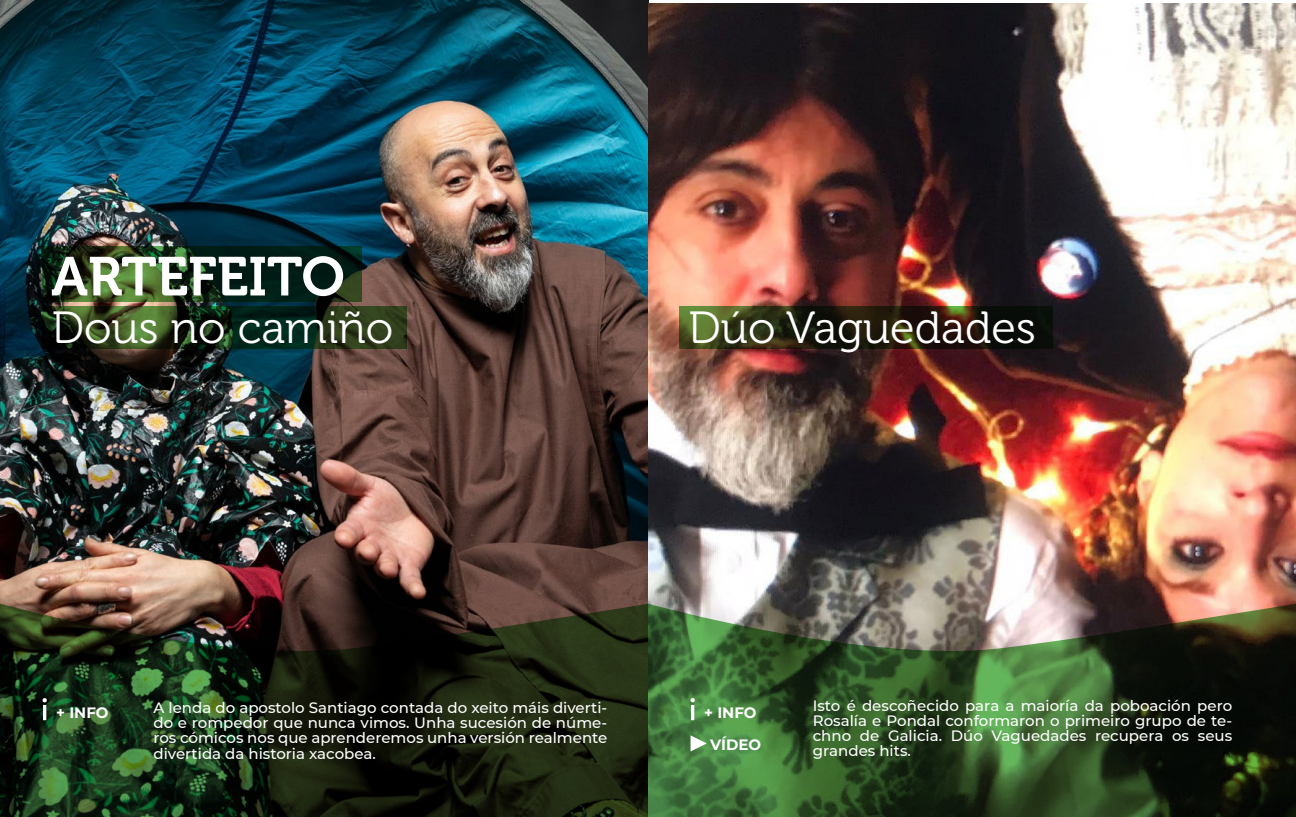
<style>
.page{position:relative;width:1296px;height:817px;background:#fff}
.page>*{position:absolute;margin:0;border:0;box-sizing:border-box;transform-origin:0 0}
.t1{font:54.5px "Museo 700";color:#fff}
.t2{font:44.9px "Museo 300";color:#fff}
.t3{font:500 15px/15px "Montserrat";color:#fff;text-align:justify}
.t4{font:700 15px/32.7px "Montserrat";color:#fff;text-align:center}
</style>
<div class="page">
<img style="left:0;top:0;width:648px;height:603px">
<img style="left:648px;top:3px;width:647px;height:600px">
<svg style="left:0;top:603px;width:648px;height:213px;background:#1d2714"></svg>
<svg style="left:648px;top:603px;width:647px;height:213px;background:#3b5331"></svg>
<svg style="left:43px;top:698px;width:4px;height:22px"></svg>
<svg style="left:690px;top:698px;width:5px;height:22px"></svg>
<svg style="left:690px;top:735px;width:16px;height:16px"></svg>
<svg style="left:43px;top:247px;width:318px;height:55px;background:#19331a"></svg>
<svg style="left:43px;top:306px;width:364px;height:43px;background:#1f361a"></svg>
<svg style="left:679px;top:306px;width:374px;height:43px;background:#262610"></svg>
<h1 class="t1" style="left:51px;top:246px;width:295px">ARTEFEITO</h1>
<h2 class="t2" style="left:52px;top:303px;width:343px">Dous no camiño</h2>
<h2 class="t2" style="left:688px;top:303px;width:349px">Dúo Vaguedades</h2>
<p class="t3" style="left:153px;top:700px;width:455px">A lenda do apostolo Santiago contada do xeito máis diverti&shy;do e rompedor que nunca vimos. Unha sucesión de núme&shy;ros cómicos nos que aprenderemos unha versión realmente divertida da historia xacobea.</p>
<p class="t3" style="left:812px;top:697px;width:421px">Isto é descoñecido para a maioría da poboación pero Rosalía e Pondal conformaron o primeiro grupo de te&shy;chno de Galicia. Dúo Vaguedades recupera os seus grandes hits.</p>
<p class="t4" style="left:56px;top:695px;width:54px">+ INFO</p>
<p class="t4" style="left:704px;top:695px;width:58px">+ INFO<br>VÍDEO</p>
</div>
